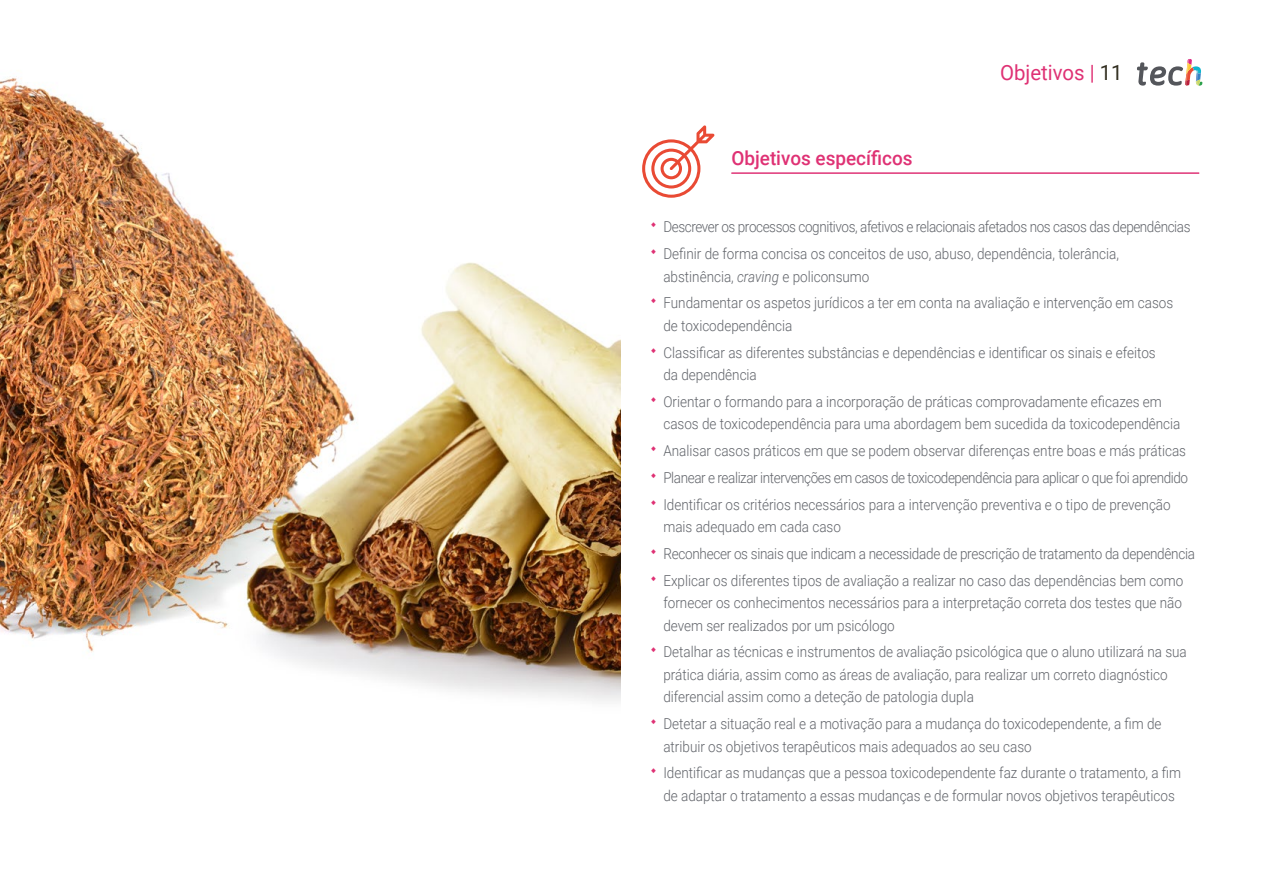
<style>
.page{position:relative;width:1263px;height:893px;background:#fff}
.page>*{position:absolute;margin:0;border:0;box-sizing:border-box;transform-origin:0 0}
.t1{font:21px "Roboto";color:#df3174}
.t2{font:500 19.5px "Roboto";color:#df3174}
.t3{font:300 15px/26.7px "Roboto";color:#61646a;scale:.9 1}
.t4{font:300 15px/26.7px "Roboto";letter-spacing:-.03em;color:#61646a;scale:.9 1}
.s1{color:#312e20}
.s2{font-style:italic}
</style>
<div class="page">
<svg style="left:642px;top:125px;width:72px;height:73px"></svg>
<hr style="left:731px;top:173px;width:468px;height:1px;background:#df3174">
<img style="left:0;top:78px;width:621px;height:623px">
<svg style="left:1137px;top:59px;width:65px;height:27px"></svg>
<h2 class="t2" style="left:731px;top:144px;width:183px">Objetivos específicos</h2>
<h1 class="t1" style="left:1000px;top:57px;width:124px">Objetivos | <span class="s1">11</span></h1>
<p class="t4" style="left:663px;top:213px;width:587px">Descrever os processos cognitivos, afetivos e relacionais afetados nos casos das dependências<br>Definir de forma concisa os conceitos de uso, abuso, dependência, tolerância,</p>
<p class="t3" style="left:663px;top:262px;width:568px">abstinência, <span class="s2">craving</span> e policonsumo<br>Fundamentar os aspetos jurídicos a ter em conta na avaliação e intervenção em casos</p>
<p class="t3" style="left:663px;top:312px;width:549px">de toxicodependência<br>Classificar as diferentes substâncias e dependências e identificar os sinais e efeitos</p>
<p class="t3" style="left:663px;top:361px;width:555px">da dependência<br>Orientar o formando para a incorporação de práticas comprovadamente eficazes em</p>
<p class="t3" style="left:663px;top:410px;width:584px">casos de toxicodependência para uma abordagem bem sucedida da toxicodependência Analisar casos práticos em que se podem observar diferenças entre boas e más práticas Planear e realizar intervenções em casos de toxicodependência para aplicar o que foi aprendido Identificar os critérios necessários para a intervenção preventiva e o tipo de prevenção</p>
<p class="t3" style="left:663px;top:513px;width:592px">mais adequado em cada caso<br>Reconhecer os sinais que indicam a necessidade de prescrição de tratamento da dependência<br>Explicar os diferentes tipos de avaliação a realizar no caso das dependências bem como</p>
<p class="t3" style="left:663px;top:591px;width:578px;line-height:22.5px">fornecer os conhecimentos necessários para a interpretação correta dos testes que não devem ser realizados por um psicólogo</p>
<p class="t3" style="left:663px;top:640px;width:583px;line-height:22.5px">Detalhar as técnicas e instrumentos de avaliação psicológica que o aluno utilizará na sua prática diária, assim como as áreas de avaliação, para realizar um correto diagnóstico diferencial assim como a deteção de patologia dupla</p>
<p class="t3" style="left:663px;top:712px;width:555px;line-height:22.5px">Detetar a situação real e a motivação para a mudança do toxicodependente, a fim de atribuir os objetivos terapêuticos mais adequados ao seu caso</p>
<p class="t3" style="left:663px;top:761px;width:577px;line-height:22.5px">Identificar as mudanças que a pessoa toxicodependente faz durante o tratamento, a fim de adaptar o tratamento a essas mudanças e de formular novos objetivos terapêuticos</p>
</div>
